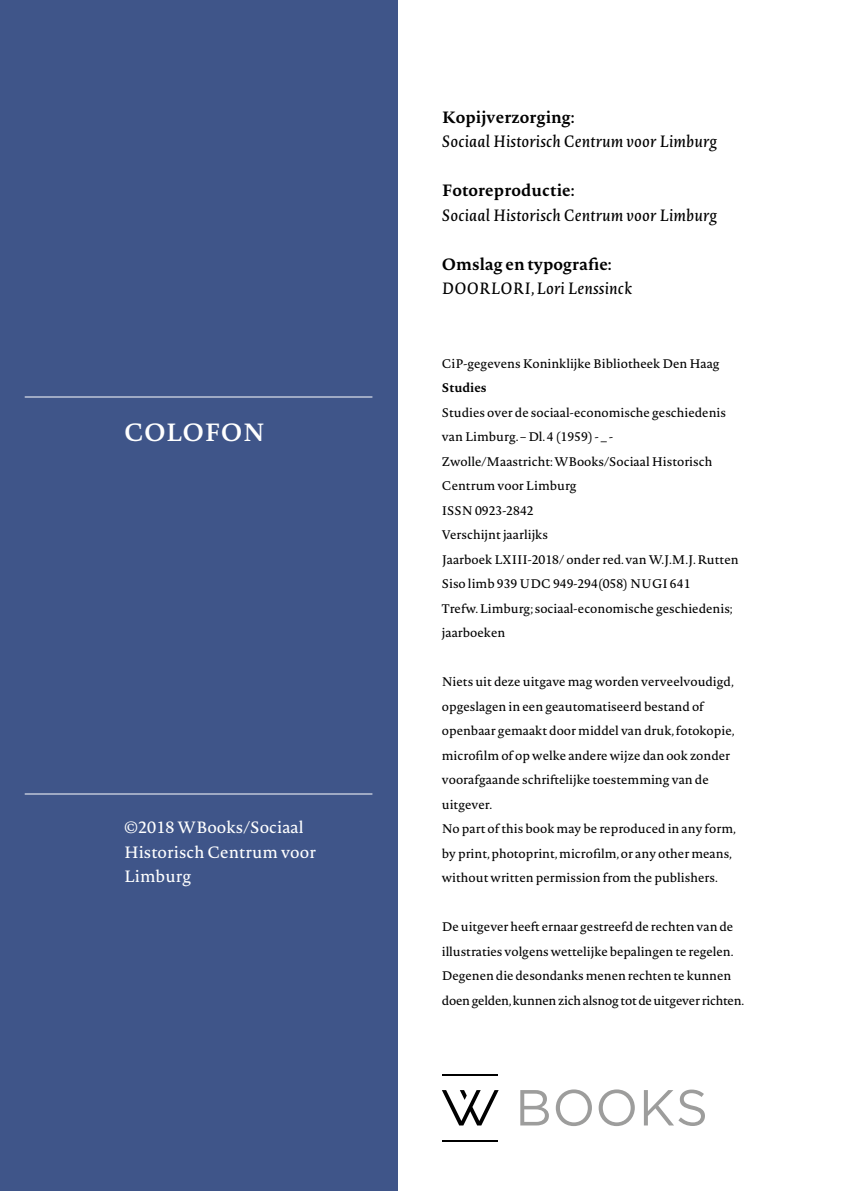
<style>
.page{position:relative;width:844px;height:1191px;background:#fff}
.page>*{position:absolute;margin:0;border:0;box-sizing:border-box;transform-origin:0 0}
.t1{font:600 24.5px "Novel Pro";letter-spacing:.005em;color:#fff}
.t2{font:italic 16.1px "Novel Pro";letter-spacing:.005em;color:#000}
.t3{font:700 16.1px "Novel Pro";letter-spacing:.005em;color:#000}
.t4{font:16.1px/24.5px "Novel Pro";letter-spacing:.005em;color:#fff}
.t5{font:12.25px/24.5px "Novel Pro";color:#000}
.t6{font:700 12.25px "Novel Pro";color:#000}
</style>
<div class="page">
<div style="left:0;top:0;width:397px;height:1191px;background:#3f5589"></div>
<hr style="left:25px;top:397px;width:347px;height:1px;background:#fff">
<hr style="left:25px;top:793px;width:347px;height:1px;background:#fff">
<svg style="left:520px;top:1090px;width:28px;height:35px"></svg>
<svg style="left:555px;top:1089px;width:36px;height:37px"></svg>
<svg style="left:598px;top:1089px;width:36px;height:37px"></svg>
<svg style="left:643px;top:1089px;width:61px;height:37px"></svg>
<svg style="left:442px;top:1090px;width:56px;height:35px"></svg>
<hr style="left:442px;top:1074px;width:55px;height:2px;background:#000">
<hr style="left:442px;top:1139px;width:55px;height:2px;background:#000">
<hr style="left:843px;top:0;width:1px;height:1191px;background:#3f5589">
<h1 class="t1" style="left:124px;top:414px;width:142px">COLOFON</h1>
<h2 class="t4" style="left:124px;top:814px;width:193px">©2018 WBooks/Sociaal<br>Historisch Centrum voor<br>Limburg</h2>
<h2 class="t3" style="left:441px;top:104px;width:134px">Kopijverzorging:</h2>
<h2 class="t2" style="left:441px;top:129px;width:277px">Sociaal Historisch Centrum voor Limburg</h2>
<h2 class="t3" style="left:441px;top:178px;width:134px">Fotoreproductie:</h2>
<h2 class="t2" style="left:441px;top:203px;width:277px">Sociaal Historisch Centrum voor Limburg</h2>
<h2 class="t3" style="left:441px;top:251px;width:171px">Omslag en typografie:</h2>
<h2 class="t2" style="left:441px;top:276px;width:192px">DOORLORI, Lori Lenssinck</h2>
<p class="t5" style="left:441px;top:350px;width:279px">CiP-gegevens Koninklijke Bibliotheek Den Haag</p>
<p class="t6" style="left:441px;top:378px;width:46px">Studies</p>
<p class="t5" style="left:441px;top:399px;width:298px">Studies over de sociaal-economische geschiedenis van Limburg. – Dl. 4 (1959) - _ -<br>Zwolle/Maastricht: WBooks/Sociaal Historisch Centrum voor Limburg<br>ISSN 0923-2842<br>Verschijnt jaarlijks<br>Jaarboek LXIII-2018/ onder red. van W.J.M.J. Rutten Siso limb 939 UDC 949-294(058) NUGI 641<br>Trefw. Limburg; sociaal-economische geschiedenis; jaarboeken</p>
<p class="t5" style="left:441px;top:669px;width:295px">Niets uit deze uitgave mag worden verveelvoudigd, opgeslagen in een geautomatiseerd bestand of openbaar gemaakt door middel van druk, fotokopie, microfilm of op welke andere wijze dan ook zonder voorafgaande schriftelijke toestemming van de uitgever.<br>No part of this book may be reproduced in any form, by print, photoprint, microfilm, or any other means, without written permission from the publishers.</p>
<p class="t5" style="left:441px;top:914px;width:304px">De uitgever heeft ernaar gestreefd de rechten van de illustraties volgens wettelijke bepalingen te regelen.<br>Degenen die desondanks menen rechten te kunnen doen gelden, kunnen zich alsnog tot de uitgever richten.</p>
</div>
